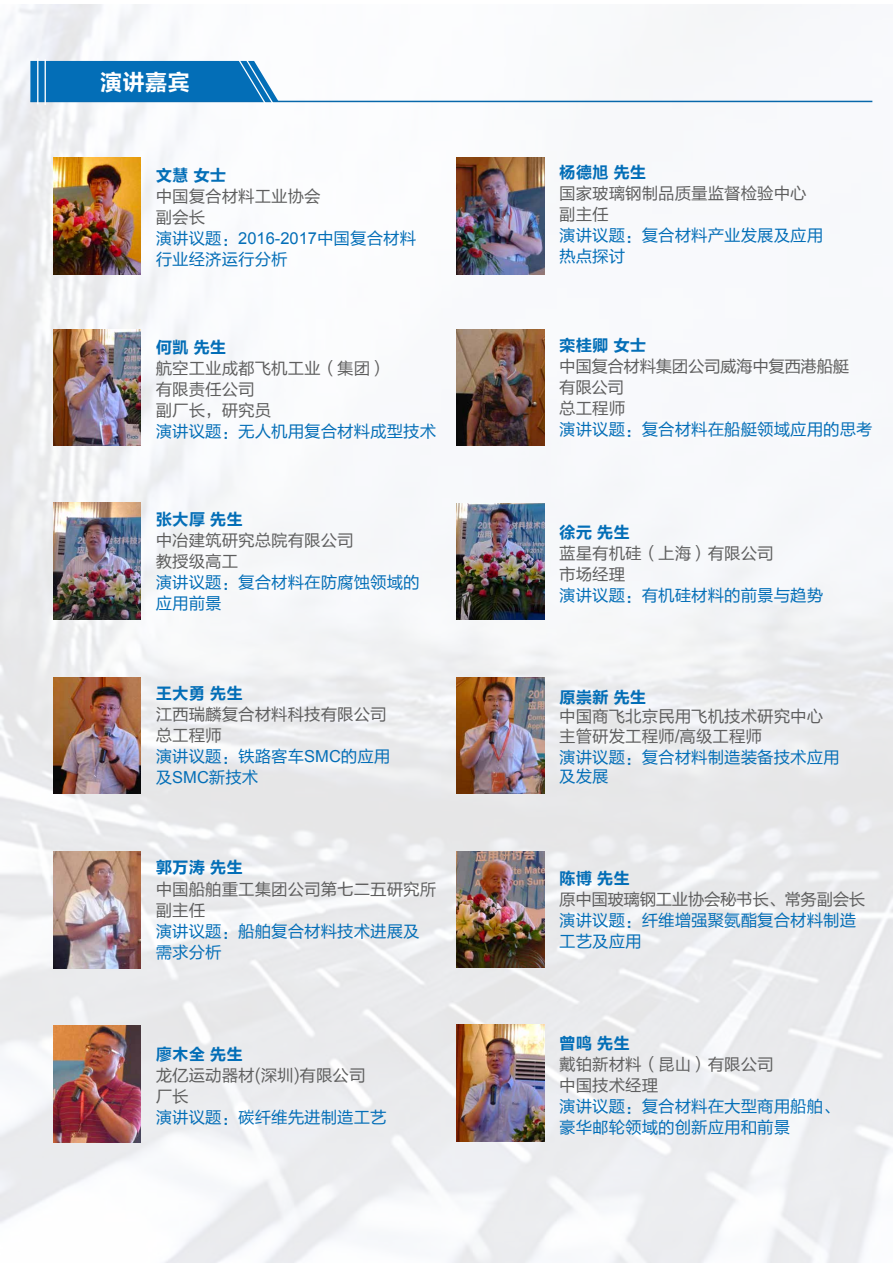
<style>
.page{position:relative;width:893px;height:1263px;background:#fff}
.page>*{position:absolute;margin:0;border:0;box-sizing:border-box;transform-origin:0 0}
.t1{font:22.5px "FZLTCHK GBK1 0";color:#fff}
.t2{font:16.5px/21px "FZLTHK GBK1 0";color:#036eb7}
.t3{font:16.5px/21px "FZLTHK GBK1 0";color:#5d5d5d}
.t4{font:16.5px "FZLTCHK GBK1 0";color:#036eb7}
.t5{font:16.5px/21px "FZLTHK GBK1 0";letter-spacing:-.025em;color:#5d5d5d}
.s1{color:#5d5d5d}
.s2{font-family:"Arial"}
.s3{color:#036eb7}
.s4{font-family:"Arial";color:#036eb7}
</style>
<div class="page">
<img style="left:1px;top:4px;width:891px;height:1259px">
<hr style="left:30px;top:101px;width:842px;height:1px;background:#0868ab">
<svg style="left:30px;top:58px;width:249px;height:47px;background:#2f87c3"></svg>
<hr style="left:37px;top:58px;width:1px;height:46px;background:#fff">
<hr style="left:45px;top:59px;width:1px;height:46px;background:#fff">
<img style="left:53px;top:158px;width:88px;height:116px">
<img style="left:457px;top:158px;width:87px;height:116px">
<img style="left:53px;top:329px;width:88px;height:117px">
<img style="left:457px;top:329px;width:87px;height:117px">
<img style="left:53px;top:503px;width:88px;height:116px">
<img style="left:457px;top:503px;width:87px;height:117px">
<img style="left:53px;top:677px;width:88px;height:117px">
<img style="left:457px;top:677px;width:87px;height:117px">
<img style="left:53px;top:851px;width:88px;height:117px">
<img style="left:457px;top:851px;width:87px;height:117px">
<img style="left:53px;top:1025px;width:88px;height:117px">
<img style="left:457px;top:1025px;width:87px;height:116px">
<h1 class="t1" style="left:100px;top:70px;width:91px">演讲嘉宾</h1>
<p class="t4" style="left:156px;top:166px;width:72px">文慧 女士</p>
<p class="t2" style="left:156px;top:186px;width:262px"><span class="s1">中国复合材料工业协会<br>副会长<br></span>演讲议题：<span class="s2">2016-2017</span>中国复合材料行业经济运行分析</p>
<p class="t4" style="left:156px;top:338px;width:72px">何凯 先生</p>
<p class="t3" style="left:156px;top:358px;width:233px">航空工业成都飞机工业（集团）有限责任公司<br>副厂长，研究员</p>
<p class="t2" style="left:156px;top:421px;width:282px">演讲议题：无人机用复合材料成型技术</p>
<p class="t4" style="left:156px;top:510px;width:89px">张大厚 先生</p>
<p class="t3" style="left:156px;top:530px;width:200px">中冶建筑研究总院有限公司教授级高工</p>
<p class="t2" style="left:156px;top:572px;width:265px">演讲议题：复合材料在防腐蚀领域的应用前景</p>
<p class="t4" style="left:156px;top:685px;width:89px">王大勇 先生</p>
<p class="t3" style="left:156px;top:705px;width:236px">江西瑞麟复合材料科技有限公司总工程师<br><span class="s3">演讲议题：铁路客车</span><span class="s4">SMC</span><span class="s3">的应用及</span><span class="s4">SMC</span><span class="s3">新技术　</span></p>
<p class="t4" style="left:156px;top:859px;width:89px">郭万涛 先生</p>
<p class="t3" style="left:156px;top:879px;width:282px">中国船舶重工集团公司第七二五研究所副主任</p>
<p class="t2" style="left:156px;top:921px;width:265px">演讲议题：船舶复合材料技术进展及需求分析</p>
<p class="t4" style="left:156px;top:1045px;width:89px">廖木全 先生</p>
<p class="t3" style="left:156px;top:1065px;width:211px">龙亿运动器材(深圳)有限公司厂长</p>
<p class="t2" style="left:156px;top:1107px;width:232px">演讲议题：碳纤维先进制造工艺</p>
<p class="t4" style="left:559px;top:164px;width:89px">杨德旭 先生</p>
<p class="t3" style="left:559px;top:184px;width:249px">国家玻璃钢制品质量监督检验中心副主任</p>
<p class="t2" style="left:559px;top:226px;width:266px">演讲议题：复合材料产业发展及应用热点探讨</p>
<p class="t4" style="left:559px;top:336px;width:89px">栾桂卿 女士</p>
<p class="t5" style="left:559px;top:356px;width:291px">中国复合材料集团公司威海中复西港船艇有限公司<br>总工程师</p>
<p class="t2" style="left:559px;top:419px;width:315px">演讲议题：复合材料在船艇领域应用的思考</p>
<p class="t4" style="left:559px;top:523px;width:72px">徐元 先生</p>
<p class="t3" style="left:559px;top:543px;width:216px">蓝星有机硅（上海）有限公司市场经理</p>
<p class="t2" style="left:559px;top:585px;width:266px">演讲议题：有机硅材料的前景与趋势</p>
<p class="t4" style="left:559px;top:688px;width:89px">原崇新 先生</p>
<p class="t3" style="left:559px;top:707px;width:266px;line-height:19.5px">中国商飞北京民用飞机技术研究中心主管研发工程师/高级工程师</p>
<p class="t2" style="left:559px;top:747px;width:282px;line-height:19.5px">演讲议题：复合材料制造装备技术应用及发展</p>
<p class="t4" style="left:559px;top:869px;width:72px">陈博 先生</p>
<p class="t5" style="left:559px;top:889px;width:308px">原中国玻璃钢工业协会秘书长、常务副会长</p>
<p class="t2" style="left:559px;top:910px;width:299px">演讲议题：纤维增强聚氨酯复合材料制造工艺及应用</p>
<p class="t4" style="left:559px;top:1034px;width:72px">曾鸣 先生</p>
<p class="t3" style="left:559px;top:1054px;width:216px">戴铂新材料（昆山）有限公司中国技术经理</p>
<p class="t2" style="left:559px;top:1096px;width:282px">演讲议题：复合材料在大型商用船舶、豪华邮轮领域的创新应用和前景</p>
</div>
